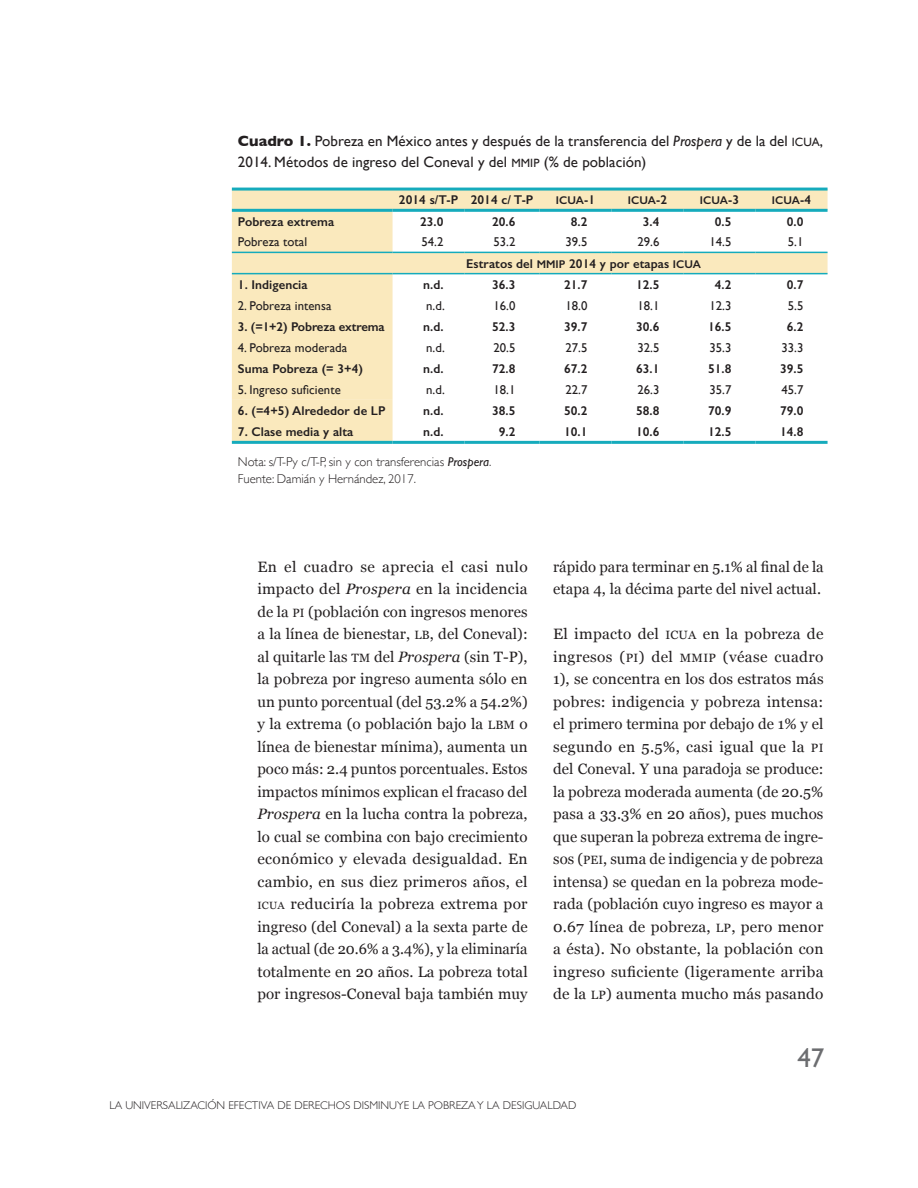
<style>
.page{position:relative;width:918px;height:1188px;background:#fff}
.page>*{position:absolute;margin:0;border:0;box-sizing:border-box;transform-origin:0 0}
.t1{font:27px "Gill Sans";color:#6c6d70}
.t2{font:15px/22.5px "Georgia";letter-spacing:.005em;color:#231f20;text-align:justify}
.t3{font:15px/21px "Gill Sans";letter-spacing:.005em;color:#231f20}
.t4{font:600 12.75px "Gill Sans";letter-spacing:.005em;color:#231f20}
.t5{font:12.75px "Gill Sans";letter-spacing:.005em;color:#231f20}
.t6{font:300 12.75px/16.5px "Gill Sans";color:#231f20}
.t7{font:300 11.25px "Gill Sans";color:#231f20}
.t8{font:600 11.25px "Gill Sans";letter-spacing:.005em;color:#231f20}
.s1{font-weight:700}
.s2{font-style:italic}
.s3{font-size:12px}
.s4{font-size:12.75px}
.s5{font-size:11.25px}
.s6{font-weight:400;font-style:italic}
.s7{font-size:10.5px}
</style>
<div class="page">
<svg style="left:232px;top:191px;width:596px;height:250px"></svg>
<svg style="left:232px;top:212px;width:596px;height:188px"></svg>
<hr style="left:232px;top:441px;width:161px;height:3px;background:#15abbc">
<hr style="left:393px;top:441px;width:72px;height:3px;background:#15abbc">
<hr style="left:465px;top:441px;width:75px;height:3px;background:#15abbc">
<hr style="left:540px;top:441px;width:72px;height:3px;background:#15abbc">
<hr style="left:612px;top:441px;width:72px;height:3px;background:#15abbc">
<hr style="left:684px;top:441px;width:72px;height:3px;background:#15abbc">
<hr style="left:756px;top:441px;width:72px;height:3px;background:#15abbc">
<hr style="left:232px;top:209px;width:161px;height:3px;background:#15abbc">
<hr style="left:393px;top:209px;width:72px;height:3px;background:#15abbc">
<hr style="left:465px;top:209px;width:75px;height:3px;background:#15abbc">
<hr style="left:540px;top:209px;width:72px;height:3px;background:#15abbc">
<hr style="left:612px;top:209px;width:72px;height:3px;background:#15abbc">
<hr style="left:684px;top:209px;width:72px;height:3px;background:#15abbc">
<hr style="left:756px;top:209px;width:72px;height:3px;background:#15abbc">
<hr style="left:232px;top:252px;width:161px;height:1px;background:#15abbc">
<hr style="left:393px;top:252px;width:72px;height:1px;background:#15abbc">
<hr style="left:465px;top:252px;width:75px;height:1px;background:#15abbc">
<hr style="left:540px;top:252px;width:72px;height:1px;background:#15abbc">
<hr style="left:612px;top:252px;width:72px;height:1px;background:#15abbc">
<hr style="left:684px;top:252px;width:72px;height:1px;background:#15abbc">
<hr style="left:756px;top:252px;width:72px;height:1px;background:#15abbc">
<hr style="left:232px;top:273px;width:161px;height:1px;background:#15abbc">
<hr style="left:393px;top:273px;width:72px;height:1px;background:#15abbc">
<hr style="left:465px;top:273px;width:75px;height:1px;background:#15abbc">
<hr style="left:540px;top:273px;width:72px;height:1px;background:#15abbc">
<hr style="left:612px;top:273px;width:72px;height:1px;background:#15abbc">
<hr style="left:684px;top:273px;width:72px;height:1px;background:#15abbc">
<hr style="left:756px;top:273px;width:72px;height:1px;background:#15abbc">
<hr style="left:232px;top:188px;width:596px;height:3px;background:#15abbc">
<p class="t3" style="left:238px;top:130px;width:587px"><span class="s1">Cuadro 1.</span> Pobreza en México antes y después de la transferencia del <span class="s2">Prospera</span> y de la del <span class="s3">ICUA</span>,<br>2014. Métodos de ingreso del Coneval y del <span class="s3">MMIP</span> (% de población)</p>
<p class="t4" style="left:399px;top:192px;width:136px">2014 s/T-P 2014 c/ T-P</p>
<p class="t8" style="left:556px;top:194px;width:41px">ICUA<span class="s4">-1</span></p>
<p class="t8" style="left:628px;top:194px;width:41px">ICUA<span class="s4">-2</span></p>
<p class="t8" style="left:700px;top:194px;width:41px">ICUA<span class="s4">-3</span></p>
<p class="t8" style="left:772px;top:194px;width:41px">ICUA<span class="s4">-4</span></p>
<p class="t4" style="left:238px;top:214px;width:98px">Pobreza extrema</p>
<p class="t4" style="left:420px;top:214px;width:25px">23.0</p>
<p class="t4" style="left:492px;top:214px;width:25px">20.6</p>
<p class="t4" style="left:571px;top:214px;width:18px">8.2</p>
<p class="t4" style="left:643px;top:214px;width:18px">3.4</p>
<p class="t4" style="left:715px;top:214px;width:18px">0.5</p>
<p class="t4" style="left:787px;top:214px;width:18px">0.0</p>
<p class="t5" style="left:238px;top:235px;width:71px">Pobreza total</p>
<p class="t5" style="left:421px;top:235px;width:24px">54.2</p>
<p class="t5" style="left:493px;top:235px;width:24px">53.2</p>
<p class="t5" style="left:565px;top:235px;width:24px">39.5</p>
<p class="t5" style="left:637px;top:235px;width:24px">29.6</p>
<p class="t5" style="left:709px;top:235px;width:24px">14.5</p>
<p class="t5" style="left:788px;top:235px;width:17px">5.1</p>
<p class="t4" style="left:466px;top:256px;width:236px">Estratos del <span class="s5">MMIP</span> 2014 y por etapas <span class="s5">ICUA</span></p>
<p class="t4" style="left:238px;top:277px;width:71px">1. Indigencia</p>
<p class="t4" style="left:423px;top:277px;width:22px">n.d.</p>
<p class="t4" style="left:492px;top:277px;width:25px">36.3</p>
<p class="t4" style="left:564px;top:277px;width:25px">21.7</p>
<p class="t4" style="left:636px;top:277px;width:25px">12.5</p>
<p class="t4" style="left:715px;top:277px;width:18px">4.2</p>
<p class="t4" style="left:787px;top:277px;width:18px">0.7</p>
<p class="t5" style="left:238px;top:298px;width:95px">2. Pobreza intensa</p>
<p class="t5" style="left:426px;top:298px;width:20px">n.d.</p>
<p class="t5" style="left:493px;top:298px;width:24px">16.0</p>
<p class="t5" style="left:565px;top:298px;width:24px">18.0</p>
<p class="t5" style="left:637px;top:298px;width:24px">18.1</p>
<p class="t5" style="left:709px;top:298px;width:24px">12.3</p>
<p class="t5" style="left:788px;top:298px;width:17px">5.5</p>
<p class="t4" style="left:238px;top:319px;width:148px">3. (=1+2) Pobreza extrema</p>
<p class="t4" style="left:423px;top:319px;width:22px">n.d.</p>
<p class="t4" style="left:492px;top:319px;width:25px">52.3</p>
<p class="t4" style="left:564px;top:319px;width:25px">39.7</p>
<p class="t4" style="left:636px;top:319px;width:25px">30.6</p>
<p class="t4" style="left:708px;top:319px;width:25px">16.5</p>
<p class="t4" style="left:787px;top:319px;width:18px">6.2</p>
<p class="t5" style="left:238px;top:340px;width:111px">4. Pobreza moderada</p>
<p class="t5" style="left:426px;top:340px;width:20px">n.d.</p>
<p class="t5" style="left:493px;top:340px;width:24px">20.5</p>
<p class="t5" style="left:565px;top:340px;width:24px">27.5</p>
<p class="t5" style="left:637px;top:340px;width:24px">32.5</p>
<p class="t5" style="left:709px;top:340px;width:24px">35.3</p>
<p class="t5" style="left:781px;top:340px;width:24px">33.3</p>
<p class="t4" style="left:238px;top:361px;width:127px">Suma Pobreza (= 3+4)</p>
<p class="t4" style="left:423px;top:361px;width:22px">n.d.</p>
<p class="t4" style="left:492px;top:361px;width:25px">72.8</p>
<p class="t4" style="left:564px;top:361px;width:25px">67.2</p>
<p class="t4" style="left:636px;top:361px;width:25px">63.1</p>
<p class="t4" style="left:708px;top:361px;width:25px">51.8</p>
<p class="t4" style="left:780px;top:361px;width:25px">39.5</p>
<p class="t5" style="left:238px;top:382px;width:104px">5. Ingreso suficiente</p>
<p class="t5" style="left:426px;top:382px;width:20px">n.d.</p>
<p class="t5" style="left:493px;top:382px;width:24px">18.1</p>
<p class="t5" style="left:565px;top:382px;width:24px">22.7</p>
<p class="t5" style="left:637px;top:382px;width:24px">26.3</p>
<p class="t5" style="left:709px;top:382px;width:24px">35.7</p>
<p class="t5" style="left:781px;top:382px;width:24px">45.7</p>
<p class="t4" style="left:238px;top:403px;width:149px">6. (=4+5) Alrededor de LP</p>
<p class="t4" style="left:423px;top:403px;width:22px">n.d.</p>
<p class="t4" style="left:492px;top:403px;width:25px">38.5</p>
<p class="t4" style="left:564px;top:403px;width:25px">50.2</p>
<p class="t4" style="left:636px;top:403px;width:25px">58.8</p>
<p class="t4" style="left:708px;top:403px;width:25px">70.9</p>
<p class="t4" style="left:780px;top:403px;width:25px">79.0</p>
<p class="t4" style="left:238px;top:424px;width:117px">7. Clase media y alta</p>
<p class="t4" style="left:423px;top:424px;width:22px">n.d.</p>
<p class="t4" style="left:499px;top:424px;width:18px">9.2</p>
<p class="t4" style="left:564px;top:424px;width:25px">10.1</p>
<p class="t4" style="left:636px;top:424px;width:25px">10.6</p>
<p class="t4" style="left:708px;top:424px;width:25px">12.5</p>
<p class="t4" style="left:780px;top:424px;width:25px">14.8</p>
<p class="t6" style="left:238px;top:454px;width:255px">Nota: s/T-Py c/T-P, sin y con transferencias <span class="s6">Prospera</span>.<br>Fuente: Damián y Hernández, 2017.</p>
<p class="t2" style="left:257px;top:555px;width:272px">En el cuadro se aprecia el casi nulo impacto del <span class="s2">Prospera</span> en la incidencia de la <span class="s3">PI</span> (población con ingresos menores a la línea de bienestar, <span class="s3">LB</span>, del Coneval): al quitarle las <span class="s3">TM</span> del <span class="s2">Prospera</span> (sin T-P), la pobreza por ingreso aumenta sólo en un punto porcentual (del 53.2% a 54.2%) y la extrema (o población bajo la <span class="s3">LBM</span> o línea de bienestar mínima), aumenta un poco más: 2.4 puntos porcentuales. Estos impactos mínimos explican el fracaso del <span class="s2">Prospera</span> en la lucha contra la pobreza, lo cual se combina con bajo crecimiento económico y elevada desigualdad. En cambio, en sus diez primeros años, el <span class="s7">ICUA</span> reduciría la pobreza extrema por ingreso (del Coneval) a la sexta parte de la actual (de 20.6% a 3.4%), y la eliminaría totalmente en 20 años. La pobreza total por ingresos-Coneval baja también muy</p>
<p class="t2" style="left:553px;top:555px;width:272px">rápido para terminar en 5.1% al final de la etapa 4, la décima parte del nivel actual.</p>
<p class="t2" style="left:553px;top:623px;width:272px">El impacto del <span class="s3">ICUA</span> en la pobreza de ingresos (<span class="s3">PI</span>) del <span class="s3">MMIP</span> (véase cuadro 1), se concentra en los dos estratos más pobres: indigencia y pobreza intensa: el primero termina por debajo de 1% y el segundo en 5.5%, casi igual que la <span class="s3">PI </span>del Coneval. Y una paradoja se produce: la pobreza moderada aumenta (de 20.5% pasa a 33.3% en 20 años), pues muchos que superan la pobreza extrema de ingre&shy;sos (<span class="s3">PEI</span>, suma de indigencia y de pobreza intensa) se quedan en la pobreza mode&shy;rada (población cuyo ingreso es mayor a 0.67 línea de pobreza, <span class="s3">LP</span>, pero menor a ésta). No obstante, la población con ingreso suficiente (ligeramente arriba de la <span class="s3">LP</span>) aumenta mucho más pasando</p>
<p class="t7" style="left:110px;top:1099px;width:468px">LA UNIVERSALIZACIÓN EFECTIVA DE DERECHOS DISMINUYE LA POBREZA Y LA DESIGUALDAD</p>
<h1 class="t1" style="left:797px;top:1041px;width:28px">47</h1>
</div>
